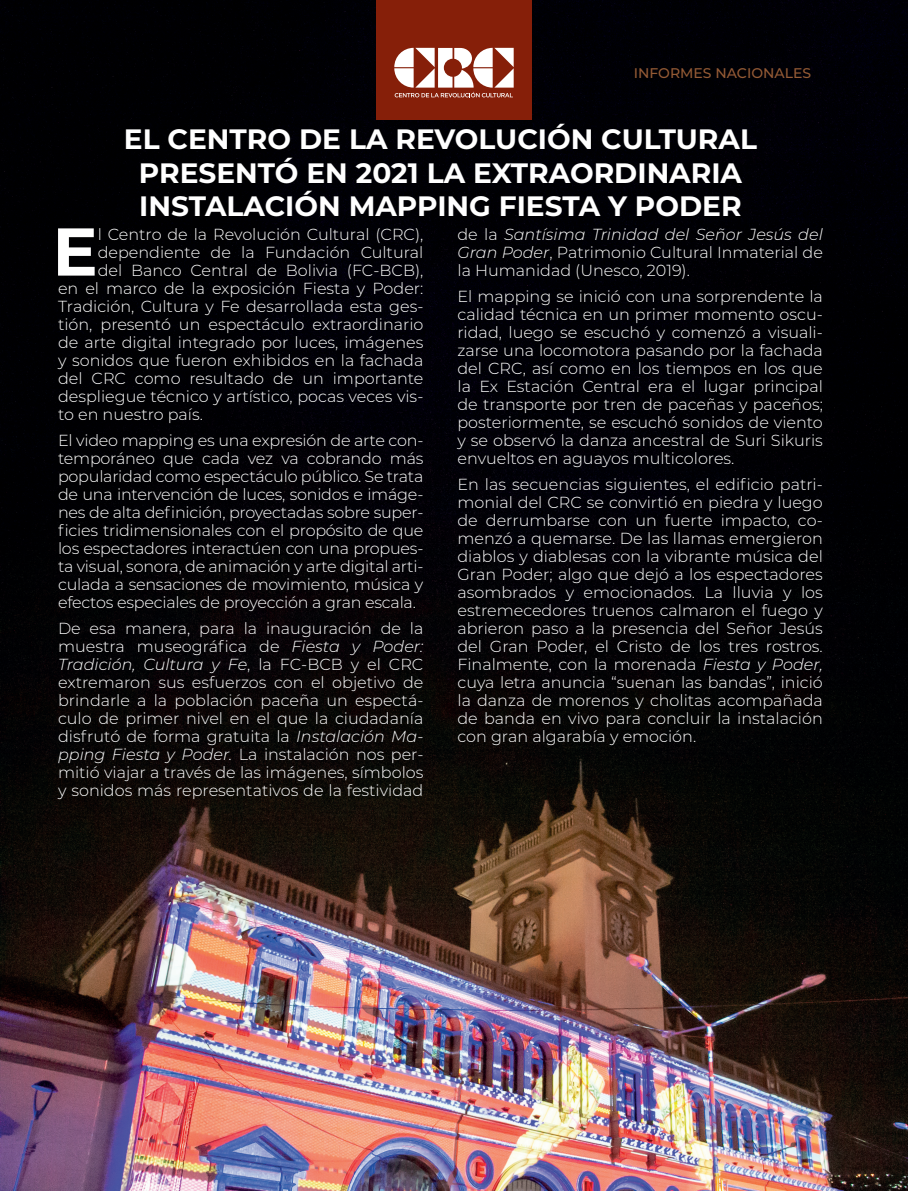
<style>
.page{position:relative;width:908px;height:1191px;background:#fff}
.page>*{position:absolute;margin:0;border:0;box-sizing:border-box;transform-origin:0 0}
.primera_linea{font:700 67.4px "Montserrat";color:#fff}
.título{font:700 28px/33.6px "Montserrat";color:#fff;text-align:center}
.texto_corrido{font:300 16px/18px "Montserrat";color:#fff;text-align:justify}
.primera_linea-2{font:300 16px "Montserrat";color:#fff}
.t1{font:500 14px "Montserrat";color:#945a35}
.s1{font-style:italic}
</style>
<div class="page">
<img style="left:0;top:0;width:907px;height:1191px">
<div style="left:376px;top:0;width:155px;height:120px;background:#861f09"></div>
<svg style="left:394px;top:48px;width:119px;height:49px"></svg>
<p class="t1" style="left:633px;top:63px;width:179px">INFORMES NACIONALES</p>
<p class="título" style="left:124px;top:121px;width:634px">EL CENTRO DE LA REVOLUCIÓN CULTURAL<br>PRESENTÓ EN 2021 LA EXTRAORDINARIA<br>INSTALACIÓN MAPPING FIESTA Y PODER</p>
<p class="primera_linea" style="left:52px;top:203px;width:47px">E</p>
<p class="primera_linea-2" style="left:98px;top:223px;width:327px">l Centro de la Revolución Cultural (CRC),</p>
<p class="primera_linea-2" style="left:98px;top:241px;width:327px">dependiente de la Fundación Cultural</p>
<p class="primera_linea-2" style="left:98px;top:259px;width:327px">del Banco Central de Bolivia (FC-BCB),</p>
<p class="primera_linea-2" style="left:58px;top:277px;width:367px">en el marco de la exposición Fiesta y Poder:</p>
<p class="primera_linea-2" style="left:58px;top:295px;width:367px">Tradición, Cultura y Fe desarrollada esta ges-</p>
<p class="primera_linea-2" style="left:58px;top:313px;width:367px">tión, presentó un espectáculo extraordinario</p>
<p class="primera_linea-2" style="left:58px;top:331px;width:367px">de arte digital integrado por luces, imágenes</p>
<p class="primera_linea-2" style="left:58px;top:349px;width:366px">y sonidos que fueron exhibidos en la fachada</p>
<p class="primera_linea-2" style="left:58px;top:367px;width:366px">del CRC como resultado de un importante</p>
<p class="primera_linea-2" style="left:58px;top:385px;width:367px">despliegue técnico y artístico, pocas veces vis-</p>
<p class="primera_linea-2" style="left:58px;top:403px;width:146px">to en nuestro país.</p>
<p class="texto_corrido" style="left:58px;top:430px;width:367px">El video mapping es una expresión de arte con&shy;temporáneo que cada vez va cobrando más popularidad como espectáculo público. Se trata de una intervención de luces, sonidos e imáge&shy;nes de alta definición, proyectadas sobre super&shy;ficies tridimensionales con el propósito de que los espectadores interactúen con una propues&shy;ta visual, sonora, de animación y arte digital arti&shy;culada a sensaciones de movimiento, música y efectos especiales de proyección a gran escala.</p>
<p class="texto_corrido" style="left:58px;top:618px;width:367px">De esa manera, para la inauguración de la muestra museográfica de <span class="s1">Fiesta y Poder:<br>Tradición, Cultura y Fe</span>, la FC-BCB y el CRC extremaron sus esfuerzos con el objetivo de brindarle a la población paceña un espectá&shy;culo de primer nivel en el que la ciudadanía disfrutó de forma gratuita la <span class="s1">Instalación Ma&shy;pping Fiesta y Poder.</span> La instalación nos per&shy;mitió viajar a través de las imágenes, símbolos y sonidos más representativos de la festividad</p>
<p class="texto_corrido" style="left:457px;top:224px;width:367px">de la <span class="s1">Santísima Trinidad del Señor Jesús del Gran Poder</span>, Patrimonio Cultural Inmaterial de la Humanidad (Unesco, 2019).</p>
<p class="texto_corrido" style="left:457px;top:286px;width:367px">El mapping se inició con una sorprendente la calidad técnica en un primer momento oscu&shy;ridad, luego se escuchó y comenzó a visuali&shy;zarse una locomotora pasando por la fachada del CRC, así como en los tiempos en los que la Ex Estación Central era el lugar principal de transporte por tren de paceñas y paceños; posteriormente, se escuchó sonidos de viento y se observó la danza ancestral de Suri Sikuris envueltos en aguayos multicolores.</p>
<p class="texto_corrido" style="left:457px;top:474px;width:367px">En las secuencias siguientes, el edificio patri&shy;monial del CRC se convirtió en piedra y luego de derrumbarse con un fuerte impacto, co&shy;menzó a quemarse. De las llamas emergieron diablos y diablesas con la vibrante música del Gran Poder; algo que dejó a los espectadores asombrados y emocionados. La lluvia y los estremecedores truenos calmaron el fuego y abrieron paso a la presencia del Señor Jesús del Gran Poder, el Cristo de los tres rostros.<br>Finalmente, con la morenada <span class="s1">Fiesta y Poder, </span>cuya letra anuncia “suenan las bandas”, inició la danza de morenos y cholitas acompañada de banda en vivo para concluir la instalación con gran algarabía y emoción.</p>
</div>
